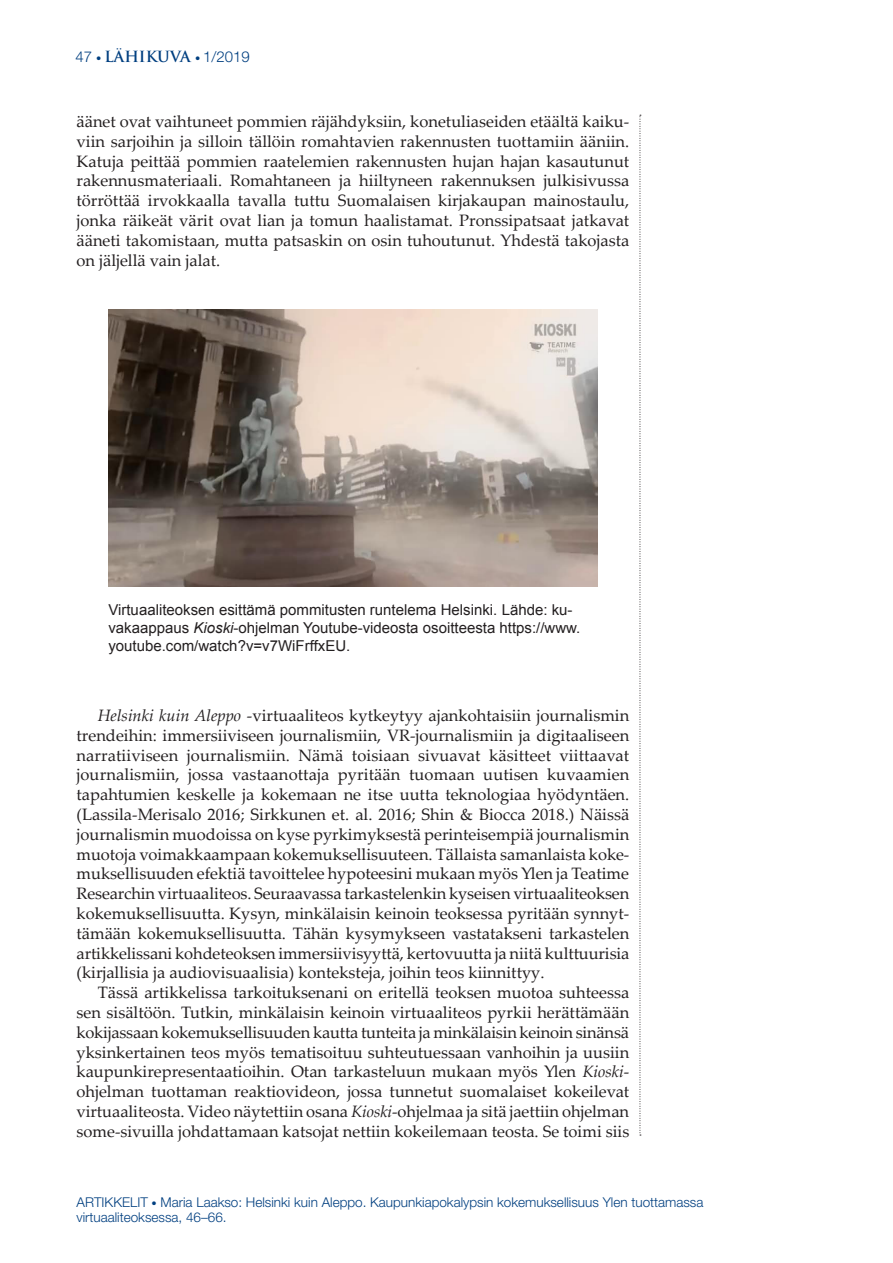
<style>
.page{position:relative;width:893px;height:1263px;background:#fff}
.page>*{position:absolute;margin:0;border:0;box-sizing:border-box;transform-origin:0 0}
.Artikkelit_leipis{font:16.5px/19.8px "Palatino Linotype";color:#231f20;text-align:justify}
.Kuvateksti{font:15px/18px "Arial";color:#231f20}
.t1{font:300 15px "Helvetica Neue";color:#003f80}
.t2{font:300 13.5px/15px "Helvetica Neue";color:#003f80}
.s1{font-size:10.5px}
.s2{font-family:"Trajan Pro";font-weight:700}
.s3{font-style:italic}
</style>
<div class="page">
<svg style="left:640px;top:115px;width:1px;height:1021px"></svg>
<img style="left:108px;top:309px;width:489px;height:277px">
<p class="t1" style="left:75px;top:47px;width:176px">47 <span class="s1">•</span> <span class="s2">LÄHIKUVA</span> <span class="s1">•</span> 1/2019</p>
<p class="Artikkelit_leipis" style="left:77px;top:111px;width:554px">äänet ovat vaihtuneet pommien räjähdyksiin, konetuliaseiden etäältä kaiku&shy;viin sarjoihin ja silloin tällöin romahtavien rakennusten tuottamiin ääniin.<br>Katuja peittää pommien raatelemien rakennusten hujan hajan kasautunut rakennusmateriaali. Romahtaneen ja hiiltyneen rakennuksen julkisivussa törröttää irvokkaalla tavalla tuttu Suomalaisen kirjakaupan mainostaulu, jonka räikeät värit ovat lian ja tomun haalistamat. Pronssipatsaat jatkavat ääneti takomistaan, mutta patsaskin on osin tuhoutunut. Yhdestä takojasta on jäljellä vain jalat.</p>
<p class="Kuvateksti" style="left:108px;top:601px;width:473px">Virtuaaliteoksen esittämä pommitusten runtelema Helsinki. Lähde: ku&shy;vakaappaus <span class="s3">Kioski</span>-ohjelman Youtube-videosta osoitteesta https://www. youtube.com/watch?v=v7WiFrffxEU.</p>
<p class="Artikkelit_leipis" style="left:77px;top:705px;width:554px;text-indent:21px"><span class="s3">Helsinki kuin Aleppo</span> -virtuaaliteos kytkeytyy ajankohtaisiin journalismin trendeihin: immersiiviseen journalismiin, VR-journalismiin ja digitaaliseen narratiiviseen journalismiin. Nämä toisiaan sivuavat käsitteet viittaavat journalismiin, jossa vastaanottaja pyritään tuomaan uutisen kuvaamien tapahtumien keskelle ja kokemaan ne itse uutta teknologiaa hyödyntäen. (Lassila-Merisalo 2016; Sirkkunen et. al. 2016; Shin &amp; Biocca 2018.) Näissä journalismin muodoissa on kyse pyrkimyksestä perinteisempiä journalismin muotoja voimakkaampaan kokemuksellisuuteen. Tällaista samanlaista koke&shy;muksellisuuden efektiä tavoittelee hypoteesini mukaan myös Ylen ja Teatime Researchin virtuaaliteos. Seuraavassa tarkastelenkin kyseisen virtuaaliteoksen kokemuksellisuutta. Kysyn, minkälaisin keinoin teoksessa pyritään synnyt&shy;tämään kokemuksellisuutta. Tähän kysymykseen vastatakseni tarkastelen artikkelissani kohdeteoksen immersiivisyyttä, kertovuutta ja niitä kulttuurisia (kirjallisia ja audiovisuaalisia) konteksteja, joihin teos kiinnittyy.</p>
<p class="Artikkelit_leipis" style="left:77px;top:982px;width:554px;text-indent:21px">Tässä artikkelissa tarkoituksenani on eritellä teoksen muotoa suhteessa sen sisältöön. Tutkin, minkälaisin keinoin virtuaaliteos pyrkii herättämään kokijassaan kokemuksellisuuden kautta tunteita ja minkälaisin keinoin sinänsä yksinkertainen teos myös tematisoituu suhteutuessaan vanhoihin ja uusiin kaupunkirepresentaatioihin. Otan tarkasteluun mukaan myös Ylen <span class="s3">Kioski&shy;</span>ohjelman tuottaman reaktiovideon, jossa tunnetut suomalaiset kokeilevat virtuaaliteosta. Video näytettiin osana <span class="s3">Kioski</span>-ohjelmaa ja sitä jaettiin ohjelman some-sivuilla johdattamaan katsojat nettiin kokeilemaan teosta. Se toimi siis</p>
<p class="t2" style="left:77px;top:1194px;width:628px">ARTIKKELIT <span class="s1">•</span> Maria Laakso: Helsinki kuin Aleppo. Kaupunkiapokalypsin kokemuksellisuus Ylen tuottamassa virtuaaliteoksessa, 46–66.</p>
</div>
